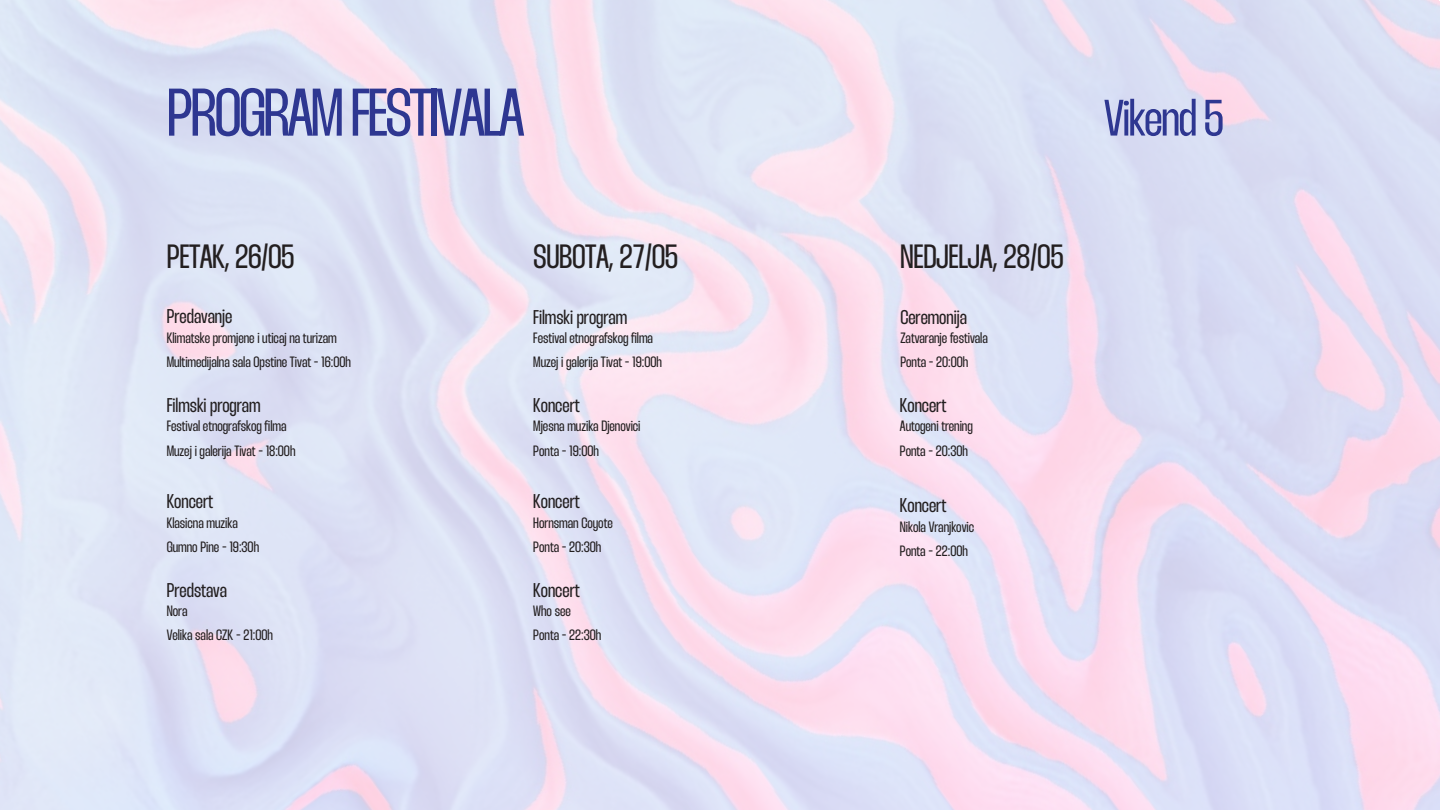
<style>
.page{position:relative;width:1440px;height:810px;background:#fff}
.page>*{position:absolute;margin:0;border:0;box-sizing:border-box;transform-origin:0 0}
.t1{font:67.2px "Thunder LC";letter-spacing:-.045em;color:#2e3791}
.t2{font:51.07px "Thunder LC";letter-spacing:-.03em;color:#2e3791}
.t3{font:33.6px "Thunder LC";letter-spacing:-.015em;color:#231f20}
.t4{font:19.88px "Thunder LC";color:#231f20}
.t5{font:14.92px/24.2px "Thunder LC";color:#231f20}
</style>
<div class="page">
<h1 class="t1" style="left:167px;top:87px;width:359px">PROGRAMFESTIVALA</h1>
<h2 class="t2" style="left:1104px;top:99px;width:122px">Vikend 5</h2>
<h3 class="t3" style="left:167px;top:243px;width:129px">PETAK, 26/05</h3>
<h3 class="t3" style="left:533px;top:243px;width:147px">SUBOTA, 27/05</h3>
<h3 class="t3" style="left:900px;top:243px;width:165px">NEDJELJA, 28/05</h3>
<h3 class="t4" style="left:167px;top:309px;width:67px">Predavanje</h3>
<h3 class="t4" style="left:533px;top:309px;width:95px">Filmski program</h3>
<h3 class="t4" style="left:900px;top:309px;width:68px">Ceremonija</h3>
<p class="t5" style="left:167px;top:327px;width:186px">Klimatske promjene i uticaj na turizam<br>Multimedijalna sala Opstine Tivat - 16:00h</p>
<p class="t5" style="left:533px;top:327px;width:130px">Festival etnografskog filma<br>Muzej i galerija Tivat - 19:00h</p>
<p class="t5" style="left:900px;top:327px;width:89px">Zatvaranje festivala<br>Ponta - 20:00h</p>
<h3 class="t4" style="left:167px;top:398px;width:95px">Filmski program</h3>
<h3 class="t4" style="left:533px;top:398px;width:48px">Koncert</h3>
<h3 class="t4" style="left:900px;top:398px;width:48px">Koncert</h3>
<p class="t5" style="left:167px;top:416px;width:130px">Festival etnografskog filma<br>Muzej i galerija Tivat - 18:00h</p>
<p class="t5" style="left:533px;top:416px;width:109px">Mjesna muzika Djenovici<br>Ponta - 19:00h</p>
<p class="t5" style="left:900px;top:416px;width:74px">Autogeni trening<br>Ponta - 20:30h</p>
<h3 class="t4" style="left:167px;top:494px;width:48px">Koncert</h3>
<h3 class="t4" style="left:533px;top:494px;width:48px">Koncert</h3>
<h3 class="t4" style="left:900px;top:498px;width:48px">Koncert</h3>
<p class="t5" style="left:167px;top:512px;width:94px">Klasicna muzika<br>Gumno Pine - 19:30h</p>
<p class="t5" style="left:533px;top:512px;width:81px">Hornsman Coyote<br>Ponta - 20:30h</p>
<p class="t5" style="left:900px;top:516px;width:76px">Nikola Vranjkovic<br>Ponta - 22:00h</p>
<h3 class="t4" style="left:167px;top:582px;width:62px">Predstava</h3>
<h3 class="t4" style="left:533px;top:582px;width:48px">Koncert</h3>
<p class="t5" style="left:167px;top:600px;width:108px">Nora<br>Velika sala CZK - 21:00h</p>
<p class="t5" style="left:533px;top:600px;width:70px">Who see<br>Ponta - 22:30h</p>
</div>
